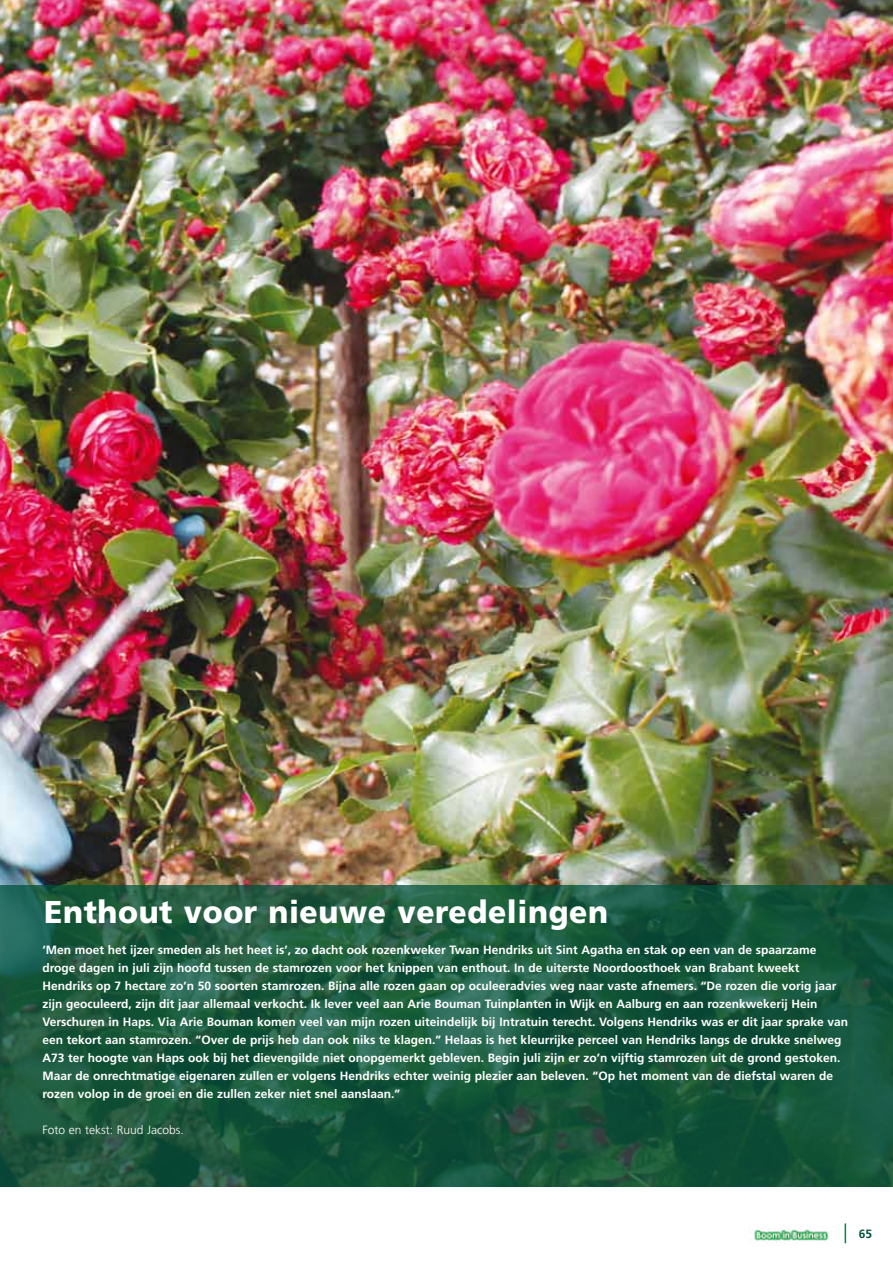
<style>
.page{position:relative;width:893px;height:1263px;background:#fff}
.page>*{position:absolute;margin:0;border:0;box-sizing:border-box;transform-origin:0 0}
.t1{font:900 31.5px "Frutiger";letter-spacing:.02em;color:#fff;scale:.95 1}
.t2{font:700 12px/18px "Frutiger";color:#fff}
.t3{font:300 12px "Frutiger";color:#fff}
.t4{font:700 12px "Frutiger";color:#00523c}
</style>
<div class="page">
<svg style="left:845px;top:1223px;width:1px;height:20px"></svg>
<img style="left:754px;top:1228px;width:75px;height:15px">
<img style="left:0;top:0;width:893px;height:885px">
<svg style="left:0;top:885px;width:893px;height:301px;background:#19573d"></svg>
<h1 class="t1" style="left:44px;top:893px;width:595px">Enthout voor nieuwe veredelingen</h1>
<p class="t2" style="left:42px;top:941px;width:807px">‘Men moet het ijzer smeden als het heet is’, zo dacht ook rozenkweker Twan Hendriks uit Sint Agatha en stak op een van de spaarzame droge dagen in juli zijn hoofd tussen de stamrozen voor het knippen van enthout. In de uiterste Noordoosthoek van Brabant kweekt Hendriks op 7 hectare zo’n 50 soorten stamrozen. Bijna alle rozen gaan op oculeeradvies weg naar vaste afnemers. “De rozen die vorig jaar zijn geoculeerd, zijn dit jaar allemaal verkocht. Ik lever veel aan Arie Bouman Tuinplanten in Wijk en Aalburg en aan rozenkwekerij Hein Verschuren in Haps. Via Arie Bouman komen veel van mijn rozen uiteindelijk bij Intratuin terecht. Volgens Hendriks was er dit jaar sprake van een tekort aan stamrozen. “Over de prijs heb dan ook niks te klagen.” Helaas is het kleurrijke perceel van Hendriks langs de drukke snelweg A73 ter hoogte van Haps ook bij het dievengilde niet onopgemerkt gebleven. Begin juli zijn er zo’n vijftig stamrozen uit de grond gestoken.<br>Maar de onrechtmatige eigenaren zullen er volgens Hendriks echter weinig plezier aan beleven. “Op het moment van de diefstal waren de rozen volop in de groei en die zullen zeker niet snel aanslaan.”</p>
<p class="t3" style="left:42px;top:1123px;width:143px">Foto en tekst: Ruud Jacobs.</p>
<p class="t4" style="left:859px;top:1227px;width:15px">65</p>
</div>
